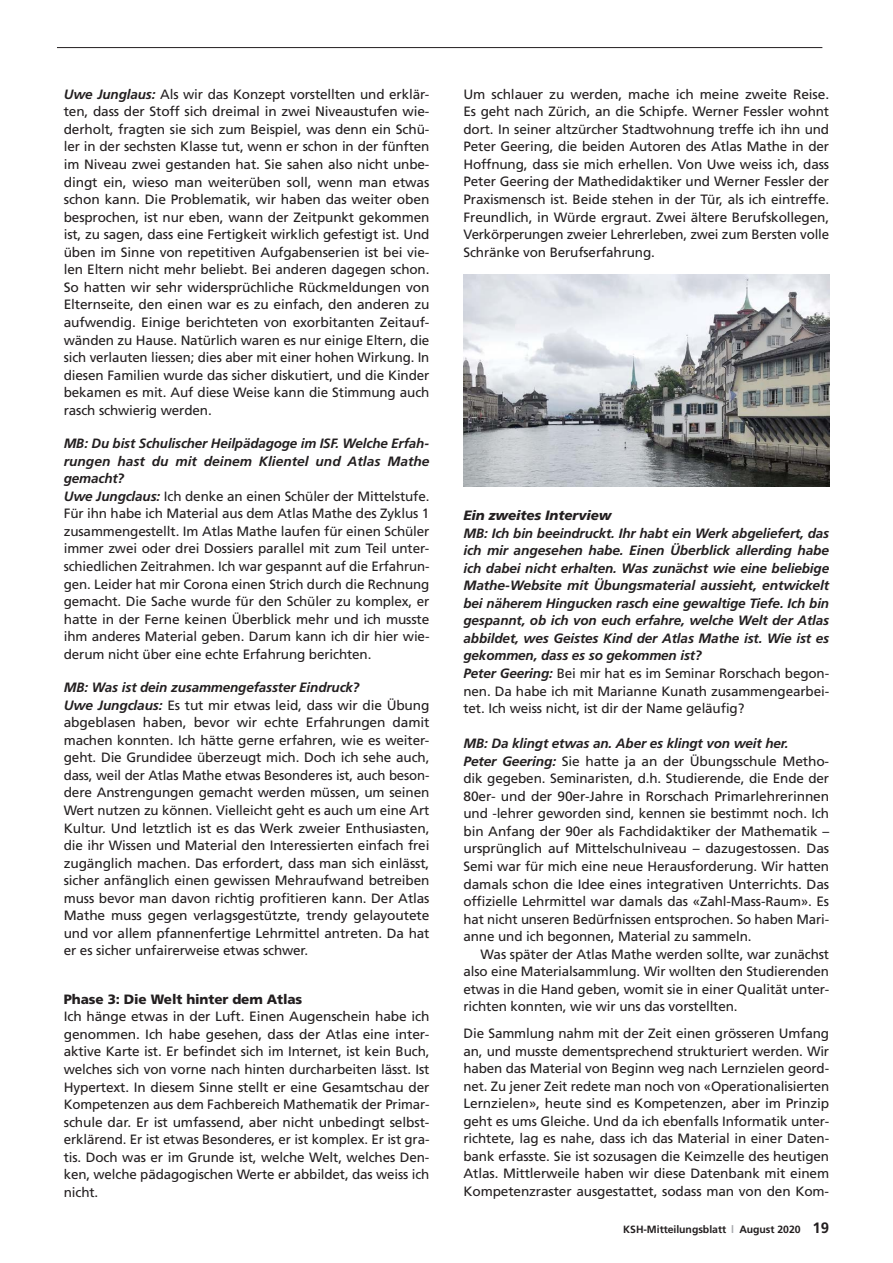
<style>
.page{position:relative;width:893px;height:1263px;background:#fff}
.page>*{position:absolute;margin:0;border:0;box-sizing:border-box;transform-origin:0 0}
.t1{font:13.5px/17.5px "Frutiger LT Std";letter-spacing:-.01em;color:#231f20;text-align:justify}
.t2{font:italic 700 13.5px/17.5px "Frutiger LT Std";letter-spacing:-.01em;color:#231f20}
.t3{font:900 13.5px "Frutiger LT Std";letter-spacing:-.01em;color:#231f20}
.t4{font:italic 900 13.5px "Frutiger LT Std";letter-spacing:-.01em;color:#231f20}
.t5{font:700 10.5px "Frutiger LT Std";letter-spacing:-.005em;color:#231f20}
.s1{font-weight:700;font-style:italic}
.s2{font-weight:400;font-style:normal}
.s3{color:#a8a9ad}
.s4{font-size:15px}
</style>
<div class="page">
<hr style="left:57px;top:47px;width:765px;height:1px;background:#231f20">
<img style="left:463px;top:274px;width:366px;height:213px">
<p class="t1" style="left:64px;top:85px;width:367px"><span class="s1">Uwe Junglaus:</span> Als wir das Konzept vorstellten und erklär&shy;ten, dass der Stoff sich dreimal in zwei Niveaustufen wie&shy;derholt, fragten sie sich zum Beispiel, was denn ein Schü&shy;ler in der sechsten Klasse tut, wenn er schon in der fünften im Niveau zwei gestanden hat. Sie sahen also nicht unbe&shy;dingt ein, wieso man weiterüben soll, wenn man etwas schon kann. Die Problematik, wir haben das weiter oben besprochen, ist nur eben, wann der Zeitpunkt gekommen ist, zu sagen, dass eine Fertigkeit wirklich gefestigt ist. Und üben im Sinne von repetitiven Aufgabenserien ist bei vie&shy;len Eltern nicht mehr beliebt. Bei anderen dagegen schon.<br>So hatten wir sehr widersprüchliche Rückmeldungen von Elternseite, den einen war es zu einfach, den anderen zu aufwendig. Einige berichteten von exorbitanten Zeitauf&shy;wänden zu Hause. Natürlich waren es nur einige Eltern, die sich verlauten liessen; dies aber mit einer hohen Wirkung. In diesen Familien wurde das sicher diskutiert, und die Kinder bekamen es mit. Auf diese Weise kann die Stimmung auch rasch schwierig werden.</p>
<p class="t1" style="left:64px;top:435px;width:367px;text-align:left"><span class="s1">MB: Du bist Schulischer Heilpädagoge im ISF. Welche Erfah&shy;rungen hast du mit deinem Klientel und Atlas Mathe gemacht?<br>Uwe Jungclaus:</span> Ich denke an einen Schüler der Mittelstufe.<br>Für ihn habe ich Material aus dem Atlas Mathe des Zyklus 1 zusammengestellt. Im Atlas Mathe laufen für einen Schüler immer zwei oder drei Dossiers parallel mit zum Teil unter&shy;schiedlichen Zeitrahmen. Ich war gespannt auf die Erfahrun&shy;gen. Leider hat mir Corona einen Strich durch die Rechnung gemacht. Die Sache wurde für den Schüler zu komplex, er hatte in der Ferne keinen Überblick mehr und ich musste ihm anderes Material geben. Darum kann ich dir hier wie&shy;derum nicht über eine echte Erfahrung berichten.</p>
<p class="t1" style="left:64px;top:679px;width:367px;text-align:left"><span class="s1">MB: Was ist dein zusammengefasster Eindruck?<br>Uwe Jungclaus:</span> Es tut mir etwas leid, dass wir die Übung abgeblasen haben, bevor wir echte Erfahrungen damit machen konnten. Ich hätte gerne erfahren, wie es weiter&shy;geht. Die Grundidee überzeugt mich. Doch ich sehe auch, dass, weil der Atlas Mathe etwas Besonderes ist, auch beson&shy;dere Anstrengungen gemacht werden müssen, um seinen Wert nutzen zu können. Vielleicht geht es auch um eine Art Kultur. Und letztlich ist es das Werk zweier Enthusiasten, die ihr Wissen und Material den Interessierten einfach frei zugänglich machen. Das erfordert, dass man sich einlässt, sicher anfänglich einen gewissen Mehraufwand betreiben muss bevor man davon richtig profitieren kann. Der Atlas Mathe muss gegen verlagsgestützte, trendy gelayoutete und vor allem pfannenfertige Lehrmittel antreten. Da hat er es sicher unfairerweise etwas schwer.</p>
<p class="t3" style="left:64px;top:991px;width:240px">Phase 3: Die Welt hinter dem Atlas</p>
<p class="t1" style="left:64px;top:1008px;width:367px">Ich hänge etwas in der Luft. Einen Augenschein habe ich genommen. Ich habe gesehen, dass der Atlas eine inter&shy;aktive Karte ist. Er befindet sich im Internet, ist kein Buch, welches sich von vorne nach hinten durcharbeiten lässt. Ist Hypertext. In diesem Sinne stellt er eine Gesamtschau der Kompetenzen aus dem Fachbereich Mathematik der Primar&shy;schule dar. Er ist umfassend, aber nicht unbedingt selbst&shy;erklärend. Er ist etwas Besonderes, er ist komplex. Er ist gra&shy;tis. Doch was er im Grunde ist, welche Welt, welches Den&shy;ken, welche pädagogischen Werte er abbildet, das weiss ich nicht.</p>
<p class="t1" style="left:463px;top:85px;width:367px">Um schlauer zu werden, mache ich meine zweite Reise.<br>Es geht nach Zürich, an die Schipfe. Werner Fessler wohnt dort. In seiner altzürcher Stadtwohnung treffe ich ihn und Peter Geering, die beiden Autoren des Atlas Mathe in der Hoffnung, dass sie mich erhellen. Von Uwe weiss ich, dass Peter Geering der Mathedidaktiker und Werner Fessler der Praxismensch ist. Beide stehen in der Tür, als ich eintreffe.<br>Freundlich, in Würde ergraut. Zwei ältere Berufskollegen, Verkörperungen zweier Lehrerleben, zwei zum Bersten volle Schränke von Berufserfahrung.</p>
<p class="t4" style="left:463px;top:507px;width:150px">Ein zweites Interview</p>
<p class="t2" style="left:463px;top:524px;width:367px">MB: Ich bin beeindruckt. Ihr habt ein Werk abgeliefert, das ich mir angesehen habe. Einen Überblick allerding habe ich dabei nicht erhalten. Was zunächst wie eine beliebige Mathe-Website mit Übungsmaterial aussieht, entwickelt bei näherem Hingucken rasch eine gewaltige Tiefe. Ich bin gespannt, ob ich von euch erfahre, welche Welt der Atlas abbildet, wes Geistes Kind der Atlas Mathe ist. Wie ist es gekommen, dass es so gekommen ist?<br>Peter Geering: <span class="s2">Bei mir hat es im Seminar Rorschach begon&shy;nen. Da habe ich mit Marianne Kunath zusammengearbei&shy;tet. Ich weiss nicht, ist dir der Name geläufig?</span></p>
<p class="t1" style="left:463px;top:735px;width:367px;text-align:left"><span class="s1">MB: Da klingt etwas an. Aber es klingt von weit her.<br>Peter Geering:</span> Sie hatte ja an der Übungsschule Metho&shy;dik gegeben. Seminaristen, d.h. Studierende, die Ende der 80er- und der 90er-Jahre in Rorschach Primarlehrerinnen und -lehrer geworden sind, kennen sie bestimmt noch. Ich bin Anfang der 90er als Fachdidaktiker der Mathematik – ursprünglich auf Mittelschulniveau – dazugestossen. Das Semi war für mich eine neue Herausforderung. Wir hatten damals schon die Idee eines integrativen Unterrichts. Das offizielle Lehrmittel war damals das «Zahl-Mass-Raum». Es hat nicht unseren Bedürfnissen entsprochen. So haben Mari&shy;anne und ich begonnen, Material zu sammeln.</p>
<p class="t1" style="left:463px;top:945px;width:367px;text-indent:17px">Was später der Atlas Mathe werden sollte, war zunächst also eine Materialsammlung. Wir wollten den Studierenden etwas in die Hand geben, womit sie in einer Qualität unter&shy;richten konnten, wie wir uns das vorstellten.</p>
<p class="t1" style="left:463px;top:1024px;width:367px">Die Sammlung nahm mit der Zeit einen grösseren Umfang an, und musste dementsprechend strukturiert werden. Wir haben das Material von Beginn weg nach Lernzielen geord&shy;net. Zu jener Zeit redete man noch von «Operationalisierten Lernzielen», heute sind es Kompetenzen, aber im Prinzip geht es ums Gleiche. Und da ich ebenfalls Informatik unter&shy;richtete, lag es nahe, dass ich das Material in einer Daten&shy;bank erfasste. Sie ist sozusagen die Keimzelle des heutigen Atlas. Mittlerweile haben wir diese Datenbank mit einem Kompetenzraster ausgestattet, sodass man von den Kom-</p>
<p class="t5" style="left:623px;top:1223px;width:207px">KSH-Mitteilungsblatt <span class="s3">l</span> August 2020 <span class="s4">19</span></p>
</div>
